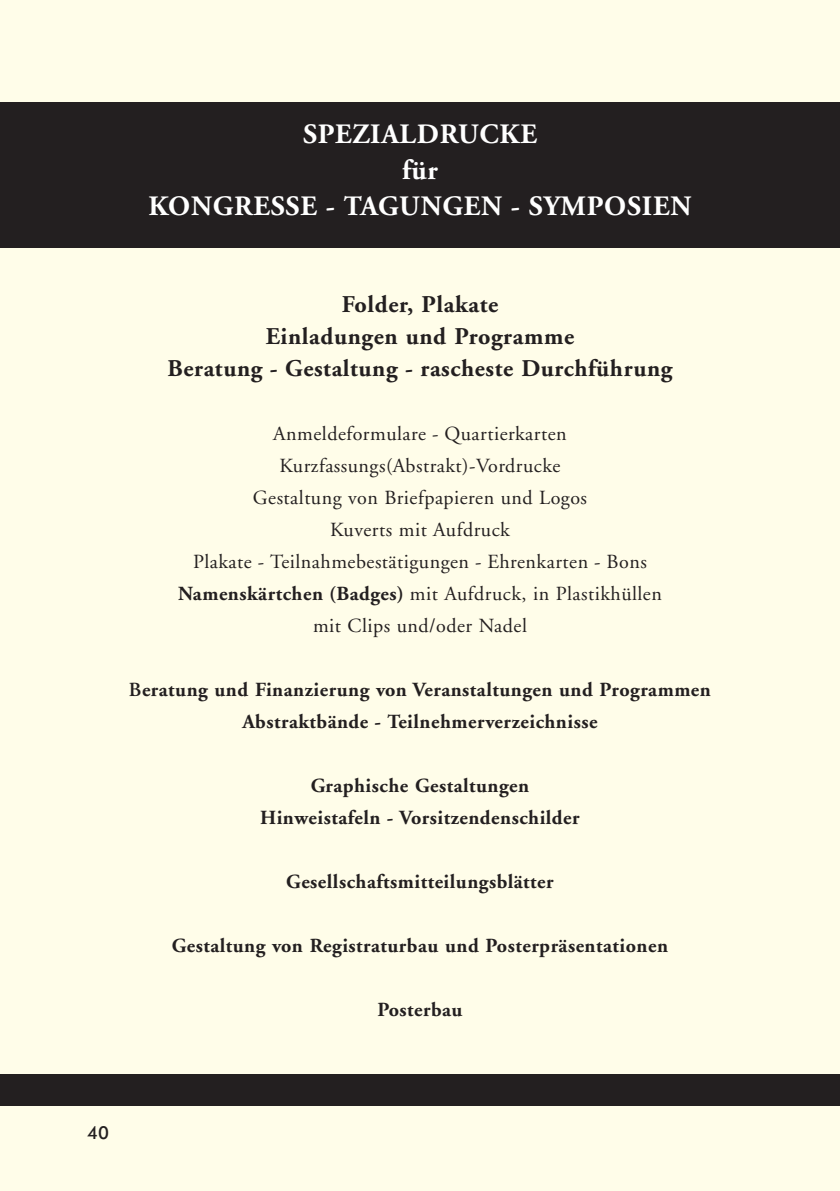
<style>
.page{position:relative;width:840px;height:1191px;background:#fff}
.page>*{position:absolute;margin:0;border:0;box-sizing:border-box;transform-origin:0 0}
.t1{font:700 28px/36px "Adobe Garamond";letter-spacing:.025em;color:#fff;text-align:center}
.t2{font:700 24px/32px "Adobe Garamond";letter-spacing:.025em;color:#231f20;text-align:center}
.t3{font:700 20px/32px "Adobe Garamond";letter-spacing:.025em;color:#231f20;text-align:center}
.t4{font:20px/32px "Adobe Garamond";letter-spacing:.025em;color:#231f20;text-align:center}
.t5{font:500 18px "Futura BT";color:#231f20}
.s1{font-weight:700}
.s2{font-weight:600}
</style>
<div class="page">
<div style="left:0;top:0;width:839px;height:1191px;background:#fffde9"></div>
<div style="left:0;top:102px;width:839px;height:146px;background:#231f20"></div>
<div style="left:0;top:1074px;width:839px;height:31px;background:#231f20"></div>
<h1 class="t1" style="left:148px;top:119px;width:544px">SPEZIALDRUCKE<br>für<br>KONGRESSE - TAGUNGEN - SYMPOSIEN</h1>
<p class="t2" style="left:167px;top:290px;width:506px">Folder, Plakate<br>Einladungen und Programme<br>Beratung - Gestaltung - rascheste Durchführung</p>
<p class="t4" style="left:178px;top:419px;width:485px">Anmeldeformulare - Quartierkarten Kurzfassungs(Abstrakt)-Vordrucke<br>Gestaltung von Briefpapieren und Logos<br>Kuverts mit Aufdruck<br>Plakate - Teilnahmebestätigungen - Ehrenkarten - Bons <span class="s1">Namenskärtchen (Badges)</span> mit Aufdruck, in Plastikhüllen mit Clips und/oder Nadel</p>
<p class="t3" style="left:129px;top:675px;width:583px"><span class="s2">B</span>eratung und Finanzierung von Veranstaltungen und Programmen<br>Abstraktbände - Teilnehmerverzeichnisse</p>
<p class="t3" style="left:260px;top:771px;width:320px">Graphische Gestaltungen<br>Hinweistafeln - Vorsitzendenschilder</p>
<p class="t3" style="left:286px;top:867px;width:269px">Gesellschaftsmitteilungsblätter</p>
<p class="t3" style="left:172px;top:931px;width:497px">Gestaltung von Registraturbau und Posterpräsentationen</p>
<p class="t3" style="left:377px;top:995px;width:87px">Posterbau</p>
<p class="t5" style="left:87px;top:1125px;width:23px">40</p>
</div>
